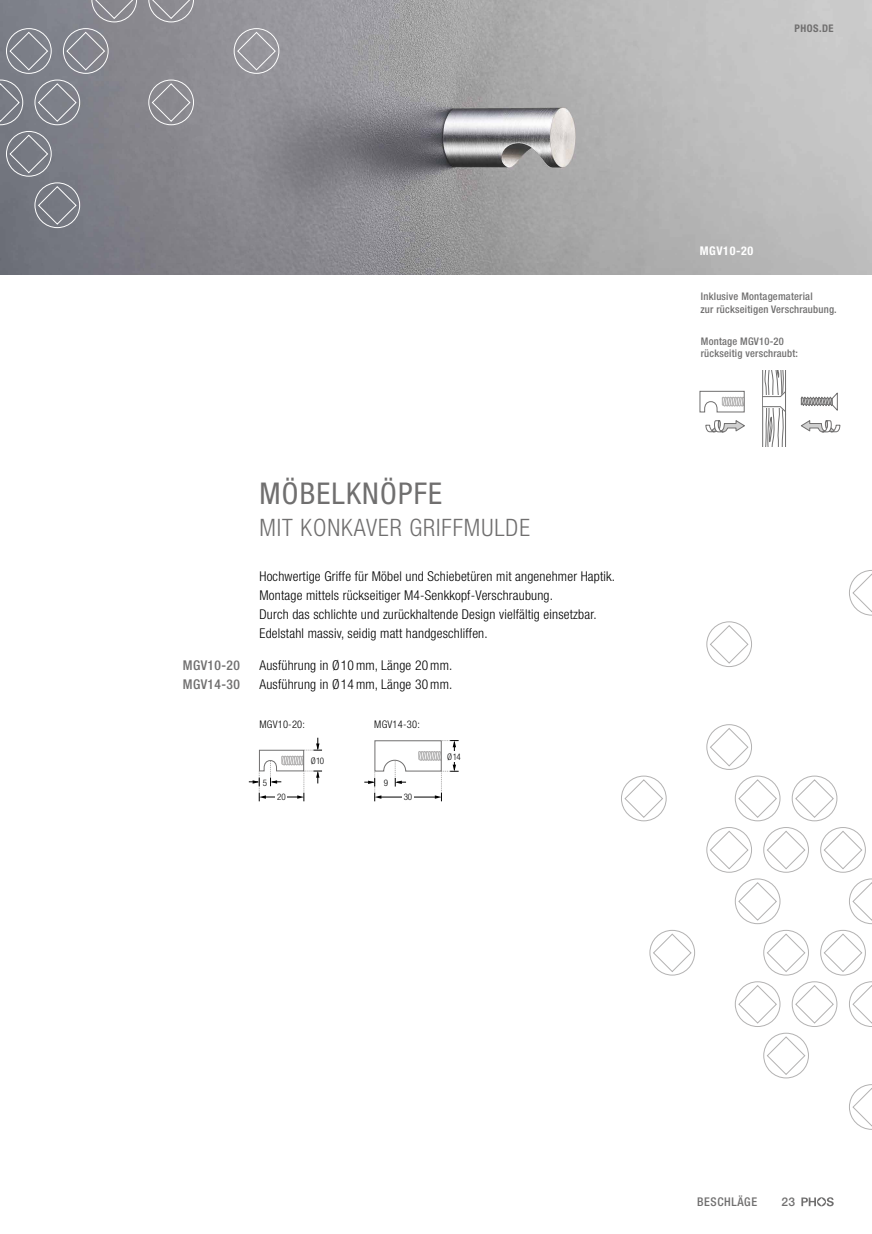
<style>
.page{position:relative;width:872px;height:1234px;background:#fff}
.page>*{position:absolute;margin:0;border:0;box-sizing:border-box;transform-origin:0 0}
.t1{font:condensed 30px "Helvetica Neue LT Std";letter-spacing:.04em;color:#706f6f}
.t2{font:300 condensed 24px "Helvetica Neue LT Std";letter-spacing:.04em;color:#706f6f}
.t3{font:300 condensed 13.5px/19.2px "Helvetica Neue LT Std";letter-spacing:.015em;color:#000}
.t4{font:500 condensed 13.5px "Helvetica Neue LT Std";letter-spacing:.03em;color:#706f6f}
.t5{font:500 condensed 12px "Helvetica Neue LT Std";letter-spacing:.05em;color:#706f6f}
.t6{font:700 condensed 12px "Helvetica Neue LT Std";letter-spacing:.05em;color:#fff}
.t7{font:500 12px "Helvetica Neue LT Std";color:#706f6f}
.t8{font:500 condensed 10.5px/12.8px "Helvetica Neue LT Std";letter-spacing:.02em;color:#706f6f}
.t9{font:300 condensed 10.5px "Helvetica Neue LT Std";letter-spacing:.02em;color:#000}
.t10{font:700 condensed 10.5px "Helvetica Neue LT Std";letter-spacing:.05em;color:#706f6f}
.t11{font:300 condensed 9px "Helvetica Neue LT Std";color:#000}
</style>
<div class="page">
<img style="left:0;top:0;width:872px;height:274px">
<svg style="left:364px;top:740px;width:94px;height:61px"></svg>
<div style="left:402px;top:793px;width:11px;height:7px;background:#fff"></div>
<div style="left:443px;top:751px;width:22px;height:10px;background:#fff"></div>
<svg style="left:233px;top:28px;width:47px;height:46px"></svg>
<svg style="left:148px;top:0;width:46px;height:23px"></svg>
<svg style="left:148px;top:79px;width:46px;height:46px"></svg>
<svg style="left:0;top:0;width:137px;height:125px"></svg>
<svg style="left:6px;top:131px;width:74px;height:97px"></svg>
<svg style="left:762px;top:370px;width:25px;height:76px"></svg>
<svg style="left:801px;top:393px;width:36px;height:18px"></svg>
<svg style="left:705px;top:420px;width:40px;height:12px"></svg>
<svg style="left:801px;top:420px;width:39px;height:12px"></svg>
<svg style="left:699px;top:390px;width:46px;height:22px"></svg>
<svg style="left:249px;top:737px;width:73px;height:64px"></svg>
<svg style="left:706px;top:621px;width:46px;height:46px"></svg>
<svg style="left:649px;top:930px;width:46px;height:45px"></svg>
<svg style="left:706px;top:724px;width:160px;height:148px"></svg>
<svg style="left:621px;top:775px;width:46px;height:46px"></svg>
<svg style="left:849px;top:570px;width:23px;height:45px"></svg>
<svg style="left:734px;top:878px;width:138px;height:251px"></svg>
<svg style="left:801px;top:1197px;width:32px;height:8px"></svg>
<h1 class="t1" style="left:259px;top:476px;width:184px">MÖBELKNÖPFE</h1>
<h2 class="t2" style="left:259px;top:513px;width:272px">MIT KONKAVER GRIFFMULDE</h2>
<p class="t3" style="left:259px;top:566px;width:357px">Hochwertige Griffe für Möbel und Schiebetüren mit angenehmer Haptik.<br>Montage mittels rückseitiger M4-Senkkopf-Verschraubung.<br>Durch das schlichte und zurückhaltende Design vielfältig einsetzbar.<br>Edelstahl massiv, seidig matt handgeschliffen.</p>
<p class="t4" style="left:183px;top:657px;width:58px">MGV10-20</p>
<p class="t3" style="left:259px;top:655px;width:194px">Ausführung in Ø10mm, Länge 20mm.</p>
<p class="t4" style="left:183px;top:676px;width:58px">MGV14-30</p>
<p class="t3" style="left:259px;top:674px;width:194px">Ausführung in Ø14mm, Länge 30mm.</p>
<p class="t9" style="left:259px;top:717px;width:47px">MGV10-20:</p>
<p class="t9" style="left:374px;top:717px;width:47px">MGV14-30:</p>
<p class="t11" style="left:263px;top:777px;width:6px">5</p>
<p class="t11" style="left:277px;top:791px;width:10px">20</p>
<p class="t11" style="left:311px;top:755px;width:15px">Ø10</p>
<p class="t11" style="left:384px;top:777px;width:6px">9</p>
<p class="t11" style="left:404px;top:791px;width:10px">30</p>
<p class="t11" style="left:447px;top:751px;width:15px">Ø14</p>
<p class="t10" style="left:794px;top:22px;width:41px">PHOS.DE</p>
<p class="t6" style="left:699px;top:244px;width:55px">MGV10-20</p>
<p class="t8" style="left:700px;top:290px;width:138px">Inklusive Montagematerial<br>zur rückseitigen Verschraubung.</p>
<p class="t8" style="left:700px;top:334px;width:99px">Montage MGV10-20 rückseitig verschraubt:</p>
<p class="t5" style="left:697px;top:1194px;width:61px">BESCHLÄGE</p>
<p class="t7" style="left:781px;top:1194px;width:15px">23</p>
</div>
